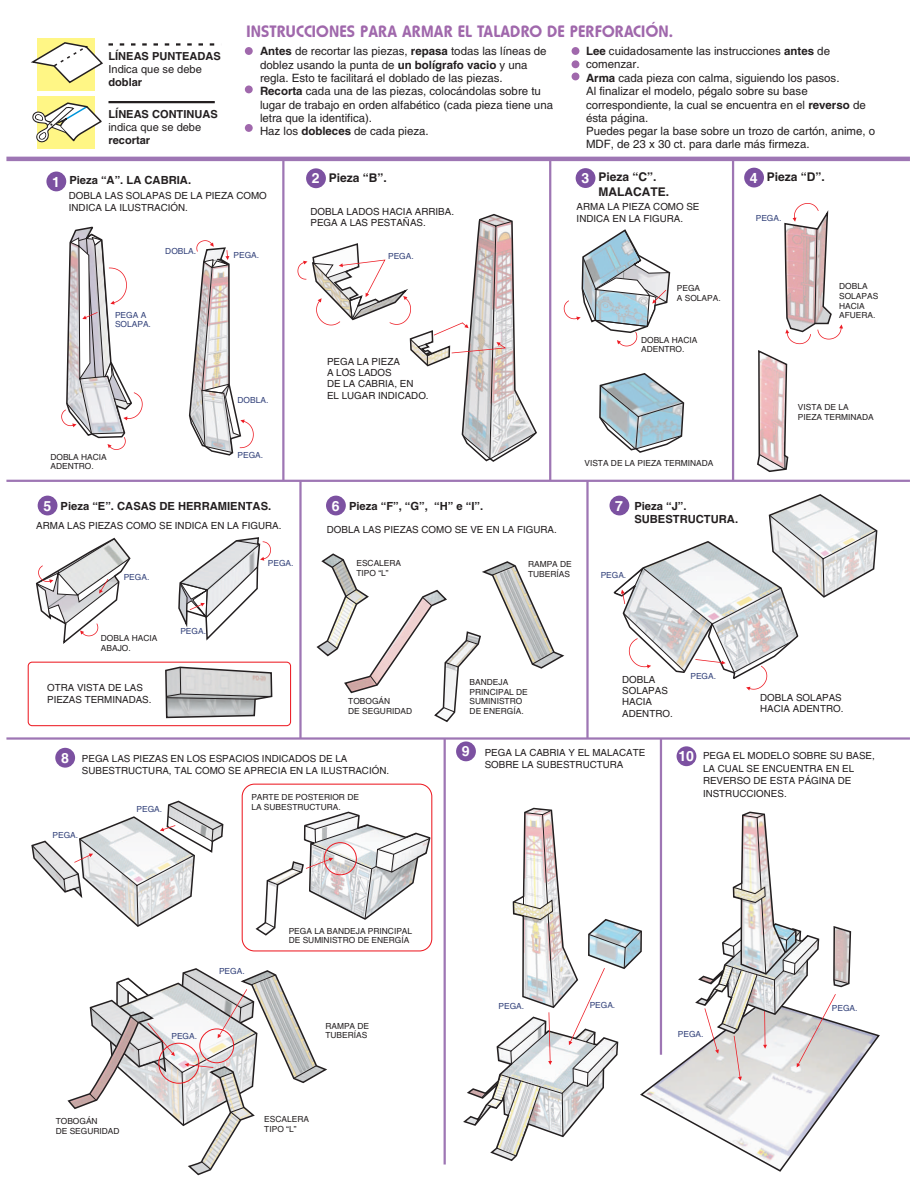
<style>
.page{position:relative;width:918px;height:1188px;background:#fff}
.page>*{position:absolute;margin:0;border:0;box-sizing:border-box;transform-origin:0 0}
.t1{font:16.5px "Hammer Fat";color:#a068ac}
.t2{font:700 14.1px "Helvetica";color:#fff}
.t3{font:700 12px/14.2px "Helvetica";color:#231f20}
.t4{font:11.4px/13.4px "Helvetica";color:#231f20}
.t5{font:700 11.25px/13.4px "Helvetica";color:#231f20}
.t6{font:700 11.1px "Helvetica";color:#231f20}
.t7{font:11.1px "Helvetica";color:#231f20}
.t8{font:9.75px/11.2px "Helvetica";color:#231f20}
.t9{font:8.4px/9.8px "Helvetica";color:#231f20}
.t10{font:8.4px/9.8px "Helvetica";color:#314079}
.s1{font-weight:700}
.s2{font-size:14.1px;color:#fff}
</style>
<div class="page">
<div style="left:245px;top:47px;width:8px;height:8px;background:#a068ac;border-radius:50%"></div>
<div style="left:245px;top:85px;width:8px;height:8px;background:#a068ac;border-radius:50%"></div>
<div style="left:245px;top:124px;width:8px;height:8px;background:#a068ac;border-radius:50%"></div>
<div style="left:572px;top:47px;width:7px;height:8px;background:#a068ac;border-radius:50%"></div>
<div style="left:572px;top:60px;width:7px;height:8px;background:#a068ac;border-radius:50%"></div>
<div style="left:572px;top:73px;width:7px;height:7px;background:#a068ac;border-radius:50%"></div>
<hr style="left:108px;top:101px;width:107px;height:2px;background:#231f20">
<div style="left:37px;top:96px;width:58px;height:52px;background:#fff685"></div>
<div style="left:37px;top:39px;width:58px;height:52px;background:#fff685"></div>
<svg style="left:32px;top:102px;width:70px;height:41px"></svg>
<svg style="left:31px;top:42px;width:184px;height:42px"></svg>
<hr style="left:6px;top:157px;width:904px;height:4px;background:#9e76b4">
<hr style="left:6px;top:480px;width:904px;height:2px;background:#9e76b4">
<hr style="left:6px;top:737px;width:904px;height:3px;background:#9e76b4">
<div style="left:46px;top:172px;width:20px;height:19px;background:#7c51a1;border-radius:50%"></div>
<div style="left:306px;top:168px;width:20px;height:20px;background:#7c51a1;border-radius:50%"></div>
<div style="left:38px;top:496px;width:19px;height:19px;background:#7c51a1;border-radius:50%"></div>
<div style="left:677px;top:746px;width:19px;height:20px;background:#7c51a1;border-radius:50%"></div>
<div style="left:326px;top:496px;width:20px;height:19px;background:#7c51a1;border-radius:50%"></div>
<div style="left:610px;top:496px;width:19px;height:19px;background:#7c51a1;border-radius:50%"></div>
<div style="left:576px;top:168px;width:19px;height:20px;background:#7c51a1;border-radius:50%"></div>
<div style="left:744px;top:168px;width:20px;height:19px;background:#7c51a1;border-radius:50%"></div>
<svg style="left:599px;top:373px;width:86px;height:80px"></svg>
<svg style="left:757px;top:203px;width:86px;height:269px"></svg>
<svg style="left:61px;top:226px;width:82px;height:224px"></svg>
<svg style="left:188px;top:240px;width:66px;height:216px"></svg>
<svg style="left:564px;top:229px;width:107px;height:117px"></svg>
<svg style="left:612px;top:494px;width:266px;height:196px"></svg>
<svg style="left:35px;top:537px;width:96px;height:107px"></svg>
<svg style="left:178px;top:537px;width:93px;height:104px"></svg>
<svg style="left:298px;top:214px;width:239px;height:248px"></svg>
<div style="left:28px;top:662px;width:263px;height:64px;border:1px solid #ed1c24;border-radius:4px"></div>
<svg style="left:165px;top:666px;width:108px;height:53px;background:#bfbfbf"></svg>
<svg style="left:463px;top:807px;width:417px;height:365px"></svg>
<div style="left:242px;top:784px;width:190px;height:167px;border:1px solid #ed1c24;border-radius:12px"></div>
<div style="left:456px;top:741px;width:20px;height:20px;background:#7c51a1;border-radius:50%"></div>
<div style="left:55px;top:748px;width:20px;height:20px;background:#7c51a1;border-radius:50%"></div>
<svg style="left:67px;top:968px;width:260px;height:208px"></svg>
<svg style="left:31px;top:800px;width:193px;height:127px"></svg>
<svg style="left:255px;top:810px;width:176px;height:127px"></svg>
<svg style="left:316px;top:553px;width:249px;height:169px"></svg>
<hr style="left:282px;top:159px;width:3px;height:322px;background:#9e76b4">
<hr style="left:732px;top:159px;width:2px;height:322px;background:#9e76b4">
<hr style="left:549px;top:159px;width:2px;height:322px;background:#9e76b4">
<hr style="left:299px;top:481px;width:3px;height:258px;background:#9e76b4">
<hr style="left:586px;top:481px;width:3px;height:258px;background:#9e76b4">
<hr style="left:660px;top:739px;width:2px;height:316px;background:#9e76b4">
<hr style="left:444px;top:739px;width:2px;height:426px;background:#9e76b4">
<h1 class="t1" style="left:246px;top:21px;width:428px">INSTRUCCIONES PARA ARMAR EL TALADRO DE PERFORACIÓN.</h1>
<p class="t4" style="left:586px;top:46px;width:291px"><span class="s1">Lee</span> cuidadosamente las instrucciones <span class="s1">antes</span> de comenzar.<br><span class="s1">Arma</span> cada pieza con calma, siguiendo los pasos.<br>Al finalizar el modelo, pégalo sobre su base correspondiente, la cual se encuentra en el <span class="s1">reverso</span> de ésta página.<br>Puedes pegar la base sobre un trozo de cartón, anime, o MDF, de 23 x 30 ct. para darle más firmeza.</p>
<p class="t4" style="left:260px;top:46px;width:295px"><span class="s1">Antes</span> de recortar las piezas, <span class="s1">repasa</span> todas las líneas de doblez usando la punta de <span class="s1">un bolígrafo vacio</span> y una regla. Esto te facilitará el doblado de las piezas.<br><span class="s1">Recorta</span> cada una de las piezas, colocándolas sobre tu lugar de trabajo en orden alfabético (cada pieza tiene una letra que la identifica).<br>Haz los <span class="s1">dobleces</span> de cada pieza.</p>
<p class="t6" style="left:108px;top:52px;width:114px">LÍNEAS PUNTEADAS</p>
<p class="t7" style="left:108px;top:65px;width:95px">Indica que se debe</p>
<p class="t6" style="left:108px;top:78px;width:35px">doblar</p>
<p class="t6" style="left:109px;top:110px;width:111px">LÍNEAS CONTINUAS</p>
<p class="t7" style="left:109px;top:123px;width:94px">indica que se debe</p>
<p class="t6" style="left:109px;top:136px;width:43px">recortar</p>
<p class="t5" style="left:52px;top:174px;width:140px"><span class="s2">1</span> Pieza “A”. LA CABRIA.</p>
<p class="t2" style="left:581px;top:173px;width:9px">3</p>
<p class="t3" style="left:750px;top:171px;width:76px"><span class="s2">4</span> Pieza “D”.</p>
<p class="t3" style="left:598px;top:171px;width:72px">Pieza “C”.<br>MALACATE.</p>
<p class="t3" style="left:329px;top:171px;width:60px">Pieza “B”.</p>
<p class="t2" style="left:312px;top:173px;width:9px">2</p>
<p class="t8" style="left:69px;top:190px;width:199px;line-height:12.5px">DOBLA LAS SOLAPAS DE LA PIEZA COMO<br>INDICA LA ILUSTRACIÓN.</p>
<p class="t8" style="left:577px;top:202px;width:124px">ARMA LA PIEZA COMO SE<br>INDICA EN LA FIGURA.</p>
<p class="t8" style="left:311px;top:207px;width:145px">DOBLA LADOS HACIA ARRIBA.<br>PEGA A LAS PESTAÑAS.</p>
<p class="t10" style="left:756px;top:214px;width:27px">PEGA.</p>
<p class="t10" style="left:165px;top:247px;width:32px">DOBLA.</p>
<p class="t10" style="left:115px;top:311px;width:37px">PEGA A<br>SOLAPA.</p>
<p class="t9" style="left:50px;top:453px;width:58px">DOBLA HACIA<br>ADENTRO.</p>
<p class="t10" style="left:234px;top:251px;width:27px">PEGA.</p>
<p class="t10" style="left:238px;top:396px;width:32px">DOBLA.</p>
<p class="t10" style="left:238px;top:451px;width:27px">PEGA.</p>
<p class="t5" style="left:43px;top:500px;width:229px"><span class="s2">5</span> Pieza “E”. CASAS DE HERRAMIENTAS.</p>
<p class="t8" style="left:36px;top:521px;width:247px">ARMA LAS PIEZAS COMO SE INDICA EN LA FIGURA.</p>
<p class="t10" style="left:124px;top:573px;width:27px">PEGA.</p>
<p class="t9" style="left:101px;top:634px;width:58px">DOBLA HACIA<br>ABAJO.</p>
<p class="t8" style="left:47px;top:683px;width:106px">OTRA VISTA DE LAS<br>PIEZAS TERMINADAS.</p>
<p class="t10" style="left:180px;top:627px;width:27px">PEGA.</p>
<p class="t10" style="left:268px;top:559px;width:27px">PEGA.</p>
<p class="t10" style="left:388px;top:251px;width:27px">PEGA.</p>
<p class="t8" style="left:327px;top:357px;width:103px">PEGA LA PIEZA<br>A LOS LADOS<br>DE LA CABRIA, EN<br>EL LUGAR INDICADO.</p>
<p class="t9" style="left:677px;top:284px;width:45px">PEGA<br>A SOLAPA.</p>
<p class="t9" style="left:641px;top:336px;width:58px">DOBLA HACIA<br>ADENTRO.</p>
<p class="t9" style="left:584px;top:459px;width:131px">VISTA DE LA PIEZA TERMINADA</p>
<p class="t5" style="left:332px;top:500px;width:153px"><span class="s2">6</span> Pieza “F”, “G”, “H” e “I”.</p>
<p class="t5" style="left:634px;top:500px;width:105px">Pieza “J”.<br>SUBESTRUCTURA.</p>
<p class="t2" style="left:615px;top:500px;width:9px">7</p>
<p class="t8" style="left:327px;top:525px;width:232px">DOBLA LAS PIEZAS COMO SE VE EN LA FIGURA.</p>
<p class="t9" style="left:356px;top:559px;width:46px">ESCALERA<br>TIPO “L”</p>
<p class="t9" style="left:528px;top:560px;width:45px">RAMPA DE<br>TUBERÍAS</p>
<p class="t10" style="left:601px;top:571px;width:27px">PEGA.</p>
<p class="t9" style="left:839px;top:282px;width:41px">DOBLA<br>SOLAPAS<br>HACIA<br>AFUERA.</p>
<p class="t9" style="left:798px;top:403px;width:77px">VISTA DE LA<br>PIEZA TERMINADA</p>
<p class="t9" style="left:348px;top:697px;width:65px">TOBOGÁN<br>DE SEGURIDAD</p>
<p class="t9" style="left:470px;top:678px;width:60px">BANDEJA<br>PRINCIPAL DE<br>SUMINISTRO<br>DE ENERGÍA.</p>
<p class="t8" style="left:622px;top:675px;width:52px">DOBLA<br>SOLAPAS<br>HACIA<br>ADENTRO.</p>
<p class="t10" style="left:690px;top:672px;width:27px">PEGA.</p>
<p class="t8" style="left:760px;top:693px;width:85px">DOBLA SOLAPAS<br>HACIA ADENTRO.</p>
<p class="t2" style="left:61px;top:753px;width:9px">8</p>
<p class="t8" style="left:82px;top:753px;width:309px;line-height:12.5px">PEGA LAS PIEZAS EN LOS ESPACIOS INDICADOS DE LA<br>SUBESTRUCTURA, TAL COMO SE APRECIA EN LA ILUSTRACIÓN.</p>
<p class="t10" style="left:137px;top:805px;width:27px">PEGA.</p>
<p class="t9" style="left:251px;top:793px;width:109px">PARTE DE POSTERIOR DE<br>LA SUBESTRUCTURA.</p>
<p class="t10" style="left:53px;top:831px;width:27px">PEGA.</p>
<p class="t9" style="left:56px;top:1117px;width:65px">TOBOGÁN<br>DE SEGURIDAD</p>
<p class="t10" style="left:219px;top:967px;width:27px">PEGA.</p>
<p class="t10" style="left:171px;top:1032px;width:27px">PEGA.</p>
<p class="t9" style="left:289px;top:927px;width:125px">PEGA LA BANDEJA PRINCIPAL<br>DE SUMINISTRO DE ENERGÍA</p>
<p class="t9" style="left:325px;top:1022px;width:45px">RAMPA DE<br>TUBERÍAS</p>
<p class="t9" style="left:264px;top:1115px;width:46px">ESCALERA<br>TIPO “L”</p>
<p class="t2" style="left:462px;top:746px;width:9px">9</p>
<p class="t8" style="left:485px;top:747px;width:162px;line-height:12.5px">PEGA LA CABRIA Y EL MALACATE<br>SOBRE LA SUBESTRUCTURA</p>
<p class="t2" style="left:678px;top:751px;width:17px">10</p>
<p class="t8" style="left:703px;top:751px;width:173px;line-height:12.5px">PEGA EL MODELO SOBRE SU BASE,<br>LA CUAL SE ENCUENTRA EN EL<br>REVERSO DE ESTA PÁGINA DE<br>INSTRUCCIONES.</p>
<p class="t10" style="left:499px;top:1002px;width:27px">PEGA.</p>
<p class="t10" style="left:590px;top:1001px;width:27px">PEGA.</p>
<p class="t10" style="left:678px;top:1030px;width:27px">PEGA.</p>
<p class="t10" style="left:832px;top:1004px;width:27px">PEGA.</p>
</div>
